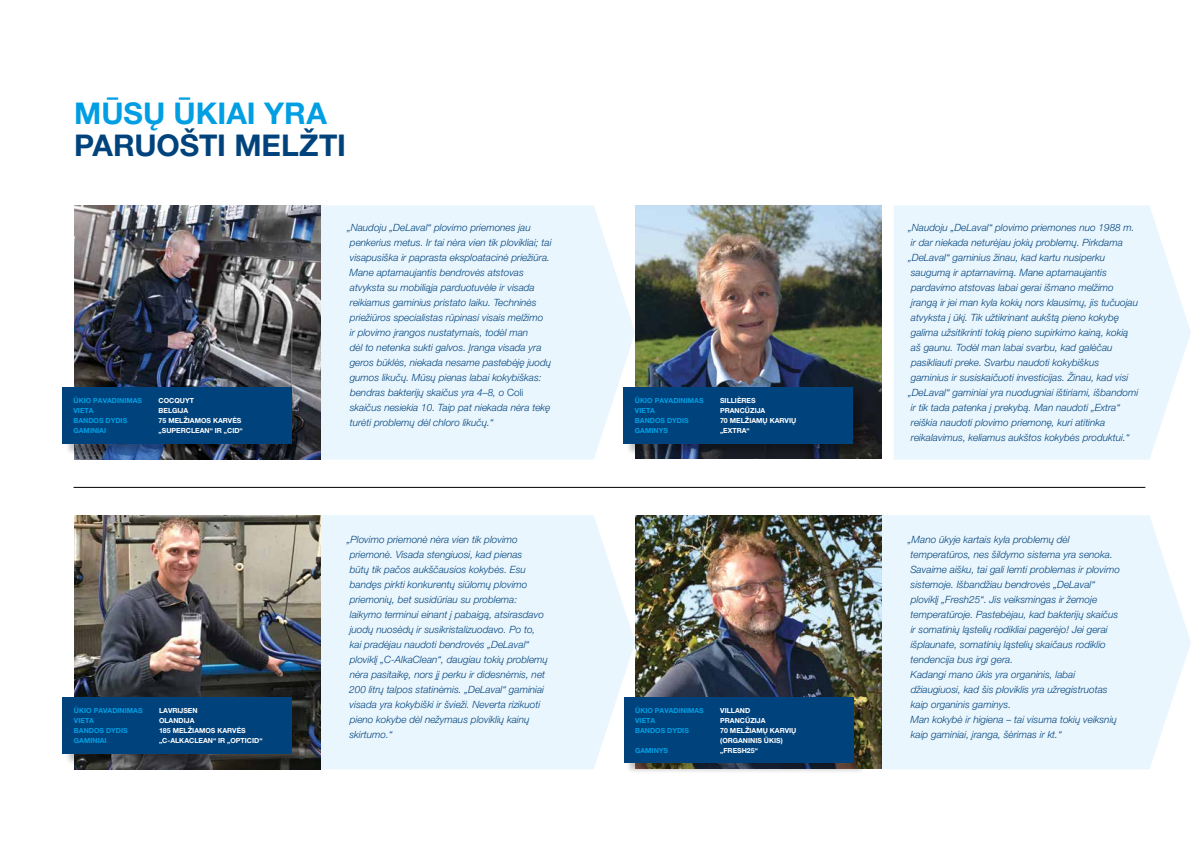
<style>
.page{position:relative;width:1191px;height:842px;background:#fff}
.page>*{position:absolute;margin:0;border:0;box-sizing:border-box;transform-origin:0 0}
.t1{font:700 30px "Helvetica Neue LT Pro";letter-spacing:-.005em;color:#00437c}
.t2{font:700 30px "Helvetica Neue LT Pro";color:#009ee3}
.t3{font:italic 300 10px/15px "Helvetica Neue LT Pro";color:#00437c}
.t4{font:700 7px/10px "Helvetica Neue LT Pro";color:#fff}
.t5{font:700 7px "Helvetica Neue LT Pro";color:#009ee3}
.s1{font-style:normal}
</style>
<div class="page">
<div style="left:321px;top:205px;width:314px;height:255px;background:#eaf6fe"></div>
<div style="left:894px;top:205px;width:297px;height:255px;background:#eaf6fe"></div>
<div style="left:321px;top:515px;width:314px;height:254px;background:#eaf6fe"></div>
<div style="left:881px;top:515px;width:310px;height:254px;background:#eaf6fe"></div>
<img style="left:74px;top:205px;width:247px;height:255px">
<img style="left:635px;top:515px;width:246px;height:253px">
<img style="left:74px;top:515px;width:247px;height:254px">
<img style="left:635px;top:205px;width:246px;height:254px">
<div style="left:64px;top:389px;width:240px;height:67px;background:#000;opacity:.25"></div>
<div style="left:63px;top:387px;width:229px;height:57px;background:#00437c"></div>
<div style="left:64px;top:698px;width:240px;height:68px;background:#000;opacity:.25"></div>
<div style="left:62px;top:697px;width:230px;height:56px;background:#00437c"></div>
<div style="left:625px;top:698px;width:241px;height:76px;background:#000;opacity:.25"></div>
<div style="left:624px;top:697px;width:229px;height:65px;background:#00437c"></div>
<div style="left:625px;top:389px;width:240px;height:67px;background:#000;opacity:.25"></div>
<div style="left:623px;top:387px;width:230px;height:57px;background:#00437c"></div>
<hr style="left:74px;top:487px;width:1071px;height:1px;background:#000">
<h1 class="t2" style="left:74px;top:95px;width:254px">MŪSŲ ŪKIAI YRA</h1>
<h1 class="t1" style="left:74px;top:127px;width:273px">PARUOŠTI MELŽTI</h1>
<p class="t5" style="left:74px;top:396px;width:70px">ŪKIO PAVADINIMAS</p>
<p class="t4" style="left:159px;top:395px;width:37px">COCQUYT</p>
<p class="t5" style="left:74px;top:406px;width:22px">VIETA</p>
<p class="t4" style="left:159px;top:405px;width:31px">BELGIJA</p>
<p class="t5" style="left:74px;top:416px;width:55px">BANDOS DYDIS</p>
<p class="t4" style="left:159px;top:415px;width:84px">75 MELŽIAMOS KARVĖS</p>
<p class="t5" style="left:74px;top:426px;width:34px">GAMINIAI</p>
<p class="t4" style="left:159px;top:425px;width:86px">„SUPERCLEAN“ IR „CID“</p>
<p class="t3" style="left:347px;top:220px;width:206px">„Naudoju „DeLaval“ plovimo priemones jau penkerius metus. Ir tai nėra vien tik plovikliai; tai visapusiška ir paprasta eksploatacinė priežiūra.<br>Mane aptarnaujantis bendrovės atstovas atvyksta su mobiliąja parduotuvėle ir visada reikiamus gaminius pristato laiku. Techninės priežiūros specialistas rūpinasi visais melžimo<br>ir plovimo įrangos nustatymais, todėl man<br>dėl to netenka sukti galvos. Įranga visada yra geros būklės, niekada nesame pastebėję juodų gumos likučų. Mūsų pienas labai kokybiškas: bendras bakterijų skaičus yra 4–8, o <span class="s1">Coli </span>skaičus nesiekia 10. Taip pat niekada nėra tekę turėti problemų dėl chloro likučų.“</p>
<p class="t5" style="left:635px;top:396px;width:70px">ŪKIO PAVADINIMAS</p>
<p class="t4" style="left:720px;top:395px;width:37px">SILLIÈRES</p>
<p class="t5" style="left:635px;top:406px;width:22px">VIETA</p>
<p class="t4" style="left:720px;top:405px;width:47px">PRANCŪZIJA</p>
<p class="t5" style="left:635px;top:416px;width:55px">BANDOS DYDIS</p>
<p class="t4" style="left:720px;top:415px;width:78px">70 MELŽIAMŲ KARVIŲ</p>
<p class="t5" style="left:635px;top:426px;width:34px">GAMINYS</p>
<p class="t4" style="left:720px;top:425px;width:31px">„EXTRA“</p>
<p class="t3" style="left:908px;top:220px;width:228px">„Naudoju „DeLaval“ plovimo priemones nuo 1988 m.</p>
<p class="t3" style="left:911px;top:235px;width:213px">ir dar niekada neturėjau jokių problemų. Pirkdama</p>
<p class="t3" style="left:908px;top:250px;width:199px">„DeLaval“ gaminius žinau, kad kartu nusiperku</p>
<p class="t3" style="left:910px;top:265px;width:197px">saugumą ir aptarnavimą. Mane aptarnaujantis</p>
<p class="t3" style="left:911px;top:280px;width:204px">pardavimo atstovas labai gerai išmano melžimo</p>
<p class="t3" style="left:911px;top:295px;width:228px">įrangą ir jei man kyla kokių nors klausimų, jis tučuojau</p>
<p class="t3" style="left:911px;top:310px;width:210px">atvyksta į ūkį. Tik užtikrinant aukštą pieno kokybę</p>
<p class="t3" style="left:910px;top:325px;width:219px">galima užsitikrinti tokią pieno supirkimo kainą, kokią</p>
<p class="t3" style="left:911px;top:340px;width:203px">aš gaunu. Todėl man labai svarbu, kad galėčau</p>
<p class="t3" style="left:911px;top:355px;width:190px">pasikliauti preke. Svarbu naudoti kokybiškus</p>
<p class="t3" style="left:910px;top:370px;width:219px">gaminius ir susiskaičuoti investicijas. Žinau, kad visi</p>
<p class="t3" style="left:908px;top:385px;width:232px">„DeLaval“ gaminiai yra nuodugniai ištiriami, išbandomi</p>
<p class="t3" style="left:911px;top:400px;width:211px">ir tik tada patenka į prekybą. Man naudoti „Extra“</p>
<p class="t3" style="left:911px;top:415px;width:196px">reiškia naudoti plovimo priemonę, kuri atitinka</p>
<p class="t3" style="left:911px;top:430px;width:220px">reikalavimus, keliamus aukštos kokybės produktui.“</p>
<p class="t5" style="left:74px;top:706px;width:70px">ŪKIO PAVADINIMAS</p>
<p class="t4" style="left:159px;top:705px;width:40px">LAVRIJSEN</p>
<p class="t5" style="left:74px;top:716px;width:22px">VIETA</p>
<p class="t4" style="left:159px;top:715px;width:37px">OLANDIJA</p>
<p class="t5" style="left:74px;top:726px;width:55px">BANDOS DYDIS</p>
<p class="t4" style="left:159px;top:725px;width:88px">185 MELŽIAMOS KARVĖS</p>
<p class="t5" style="left:74px;top:736px;width:34px">GAMINIAI</p>
<p class="t4" style="left:159px;top:735px;width:105px">„C-ALKACLEAN“ IR „OPTICID“</p>
<p class="t3" style="left:347px;top:532px;width:203px">„Plovimo priemonė nėra vien tik plovimo priemonė. Visada stengiuosi, kad pienas<br>būtų tik pačos aukščausios kokybės. Esu bandęs pirkti konkurentų siūlomų plovimo priemonių, bet susidūriau su problema: laikymo terminui einant į pabaigą, atsirasdavo juodų nuosėdų ir susikristalizuodavo. Po to,<br>kai pradėjau naudoti bendrovės „DeLaval“ ploviklį „C-AlkaClean“, daugiau tokių problemų nėra pasitaikę, nors jį perku ir didesnėmis, net 200 litrų talpos statinėmis. „DeLaval“ gaminiai visada yra kokybiški ir švieži. Neverta rizikuoti pieno kokybe dėl nežymaus ploviklių kainų skirtumo.“</p>
<p class="t3" style="left:908px;top:532px;width:213px">„Mano ūkyje kartais kyla problemų dėl temperatūros, nes šildymo sistema yra senoka.<br>Savaime aišku, tai gali lemti problemas ir plovimo sistemoje. Išbandžiau bendrovės „DeLaval“ ploviklį „Fresh25“. Jis veiksmingas ir žemoje temperatūroje. Pastebėjau, kad bakterijų skaičus ir somatinių ląstelių rodikliai pagerėjo! Jei gerai išplaunate, somatinių ląstelių skaičaus rodiklio tendencija bus irgi gera.<br>Kadangi mano ūkis yra organinis, labai džiaugiuosi, kad šis ploviklis yra užregistruotas kaip organinis gaminys.<br>Man kokybė ir higiena – tai visuma tokių veiksnių kaip gaminiai, įranga, šėrimas ir kt.“</p>
<p class="t5" style="left:635px;top:706px;width:70px">ŪKIO PAVADINIMAS</p>
<p class="t4" style="left:720px;top:705px;width:31px">VILLAND</p>
<p class="t5" style="left:635px;top:716px;width:22px">VIETA</p>
<p class="t4" style="left:720px;top:715px;width:47px">PRANCŪZIJA</p>
<p class="t5" style="left:635px;top:726px;width:55px">BANDOS DYDIS</p>
<p class="t4" style="left:720px;top:725px;width:78px">70 MELŽIAMŲ KARVIŲ (ORGANINIS ŪKIS)</p>
<p class="t5" style="left:635px;top:746px;width:34px">GAMINYS</p>
<p class="t4" style="left:720px;top:745px;width:39px">„FRESH25“</p>
</div>
